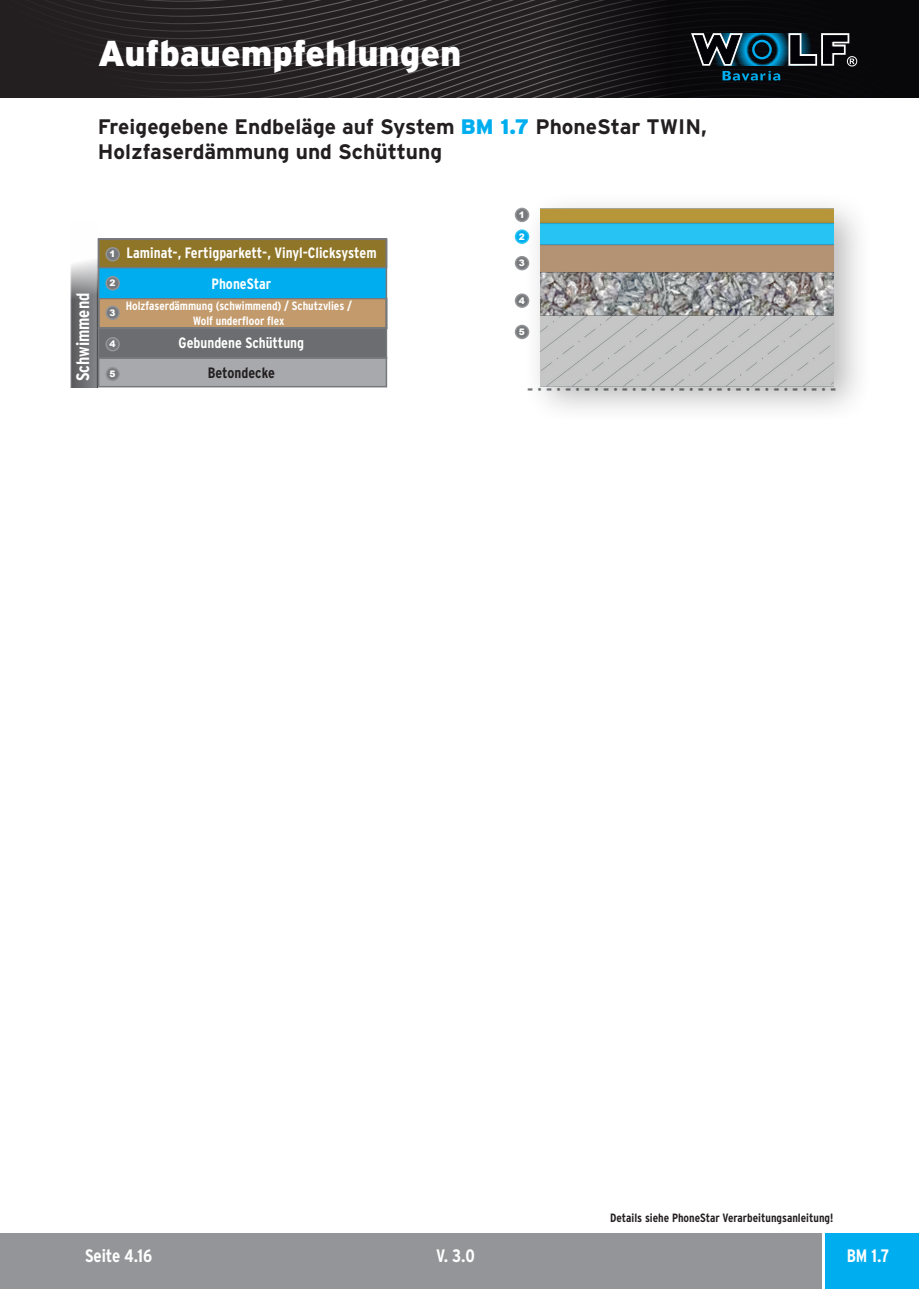
<style>
.page{position:relative;width:919px;height:1289px;background:#fff}
.page>*{position:absolute;margin:0;border:0;box-sizing:border-box;transform-origin:0 0}
.t1{font:900 36px "Interstate";color:#fff}
.t2{font:700 21px/25.2px "Interstate";color:#231f20}
.t3{font:700 condensed 18px "Interstate";color:#76787b}
.t4{font:700 condensed 18px "Interstate";color:#fff}
.t5{font:700 condensed 15px/30.6px "Interstate";color:#fff}
.t6{font:700 condensed 15px "Interstate";color:#231f20}
.t7{font:700 condensed 12px/14.4px "Interstate";color:#fff;text-align:center}
.t8{font:700 condensed 12px "Interstate";color:#231f20}
.t9{font:900 9px "Arial";color:#fff}
.s1{font-weight:900;color:#00aeef}
</style>
<div class="page">
<div style="left:825px;top:1233px;width:93px;height:55px;background:#00aeef"></div>
<div style="left:0;top:1233px;width:821px;height:55px;background:#939598"></div>
<svg style="left:0;top:0;width:918px;height:98px;background:#212022"></svg>
<div style="left:98px;top:297px;width:289px;height:32px;background:#c39a6b"></div>
<div style="left:98px;top:297px;width:289px;height:32px;border:2px solid #76787b"></div>
<div style="left:99px;top:358px;width:287px;height:29px;background:#a8a9ad"></div>
<div style="left:99px;top:329px;width:287px;height:28px;background:#6c6d70"></div>
<div style="left:99px;top:268px;width:287px;height:30px;background:#00aeef"></div>
<svg style="left:70px;top:238px;width:28px;height:149px"></svg>
<hr style="left:98px;top:357px;width:289px;height:1px;background:#76787b">
<hr style="left:98px;top:327px;width:289px;height:2px;background:#76787b">
<div style="left:98px;top:238px;width:289px;height:30px;background:#8f7528;border:2px solid #76787b"></div>
<div style="left:98px;top:238px;width:289px;height:149px;border:2px solid #76787b"></div>
<div style="left:106px;top:367px;width:13px;height:13px;background:#76787b;border-radius:50%"></div>
<div style="left:105px;top:367px;width:15px;height:14px;border:2px solid #939598;border-radius:50%"></div>
<div style="left:106px;top:338px;width:13px;height:13px;background:#76787b;border-radius:50%"></div>
<div style="left:105px;top:337px;width:15px;height:14px;border:2px solid #939598;border-radius:50%"></div>
<div style="left:106px;top:248px;width:13px;height:13px;background:#76787b;border-radius:50%"></div>
<div style="left:105px;top:247px;width:15px;height:14px;border:2px solid #939598;border-radius:50%"></div>
<div style="left:106px;top:277px;width:13px;height:13px;background:#76787b;border-radius:50%"></div>
<div style="left:105px;top:276px;width:15px;height:14px;border:2px solid #939598;border-radius:50%"></div>
<div style="left:106px;top:306px;width:13px;height:13px;background:#76787b;border-radius:50%"></div>
<div style="left:105px;top:305px;width:15px;height:15px;border:2px solid #939598;border-radius:50%"></div>
<div style="left:514px;top:208px;width:15px;height:14px;border:2px solid #939598;border-radius:50%"></div>
<svg style="left:518px;top:210px;width:4px;height:9px"></svg>
<svg style="left:515px;top:294px;width:13px;height:13px"></svg>
<div style="left:514px;top:293px;width:15px;height:15px;border:2px solid #939598;border-radius:50%"></div>
<svg style="left:518px;top:296px;width:4px;height:8px"></svg>
<div style="left:515px;top:257px;width:13px;height:13px;background:#76787b;border-radius:50%"></div>
<div style="left:514px;top:256px;width:15px;height:14px;border:2px solid #939598;border-radius:50%"></div>
<div style="left:514px;top:325px;width:15px;height:14px;border:2px solid #939598;border-radius:50%"></div>
<svg style="left:518px;top:328px;width:4px;height:8px"></svg>
<div style="left:514px;top:229px;width:15px;height:15px;border:2px solid #2bc4f3;border-radius:50%"></div>
<svg style="left:518px;top:232px;width:4px;height:9px"></svg>
<div style="left:522px;top:191px;width:350px;height:233px;background:#231f20;opacity:.31"></div>
<img style="left:540px;top:191px;width:293px;height:201px">
<h1 class="t1" style="left:98px;top:31px;width:365px">Aufbauempfehlungen</h1>
<p class="t2" style="left:98px;top:114px;width:610px">Freigegebene Endbeläge auf System <span class="s1">BM 1.7</span> PhoneStar TWIN,<br>Holzfaserdämmung und Schüttung</p>
<p class="t4" style="left:73px;top:381px;width:90px;rotate:-90deg">Schwimmend</p>
<p class="t9" style="left:109px;top:247px;width:8px">1</p>
<p class="t9" style="left:109px;top:276px;width:8px">2</p>
<p class="t9" style="left:109px;top:306px;width:8px">3</p>
<p class="t5" style="left:211px;top:238px;width:166px;text-indent:-85px">Laminat-, Fertigparkett-, Vinyl-Clicksystem<br>PhoneStar</p>
<p class="t7" style="left:126px;top:299px;width:228px">Holzfaserdämmung (schwimmend) / Schutzvlies /<br>Wolf underfloor flex</p>
<p class="t9" style="left:109px;top:337px;width:8px">4</p>
<p class="t5" style="left:179px;top:328px;width:127px">Gebundene Schüttung</p>
<p class="t9" style="left:109px;top:367px;width:8px">5</p>
<p class="t6" style="left:208px;top:364px;width:69px">Betondecke</p>
<p class="t9" style="left:518px;top:208px;width:8px">1</p>
<p class="t9" style="left:518px;top:230px;width:8px">2</p>
<p class="t9" style="left:518px;top:256px;width:8px">3</p>
<p class="t9" style="left:518px;top:294px;width:8px">4</p>
<p class="t9" style="left:518px;top:325px;width:8px">5</p>
<p class="t3" style="left:527px;top:379px;width:310px">- · - · - · - · - · - · - · - · - · - · - · - · - · - · - · - · -</p>
<p class="t4" style="left:85px;top:1245px;width:69px">Seite 4.16</p>
<p class="t4" style="left:436px;top:1245px;width:40px">V. 3.0</p>
<p class="t8" style="left:610px;top:1211px;width:225px">Details siehe PhoneStar Verarbeitungsanleitung!</p>
<p class="t4" style="left:846px;top:1245px;width:44px">BM 1.7</p>
</div>
